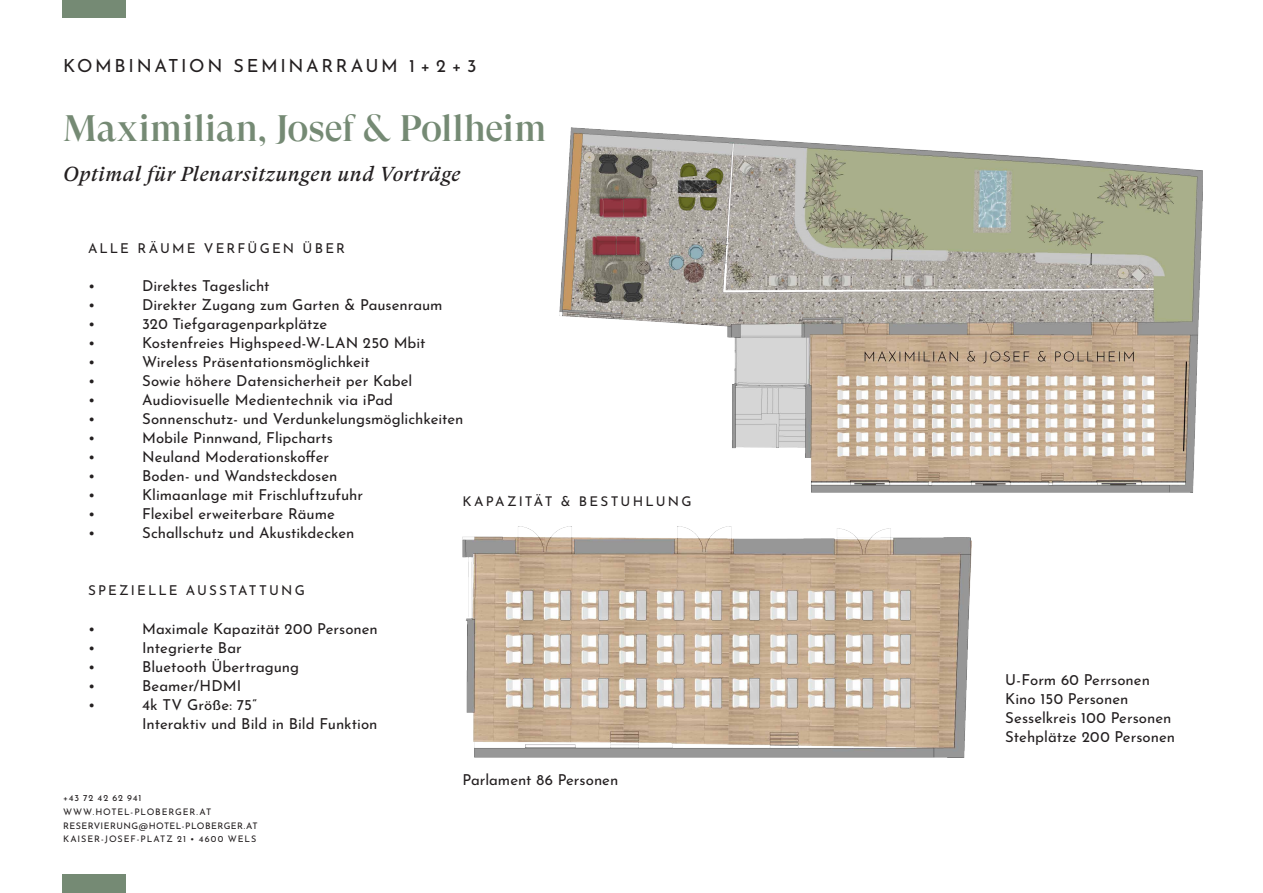
<style>
.page{position:relative;width:1263px;height:893px;background:#fff}
.page>*{position:absolute;margin:0;border:0;box-sizing:border-box;transform-origin:0 0}
.t1{font:500 37.5px "GT Super Display";color:#758a74}
.t2{font:italic 20.25px "GT Super Text";letter-spacing:.02em;color:#231f20}
.t3{font:18px "Josefin Sans";letter-spacing:.15em;color:#231f20}
.t4{font:15px/19px "Josefin Sans";color:#231f20}
.t5{font:13.5px "Josefin Sans";letter-spacing:.155em;color:#231f20}
.t6{font:13.35px "Josefin Sans";letter-spacing:.165em;color:#231f20}
.t7{font:9px/13.6px "Josefin Sans";letter-spacing:.09em;color:#231f20}
</style>
<div class="page">
<img style="left:559px;top:127px;width:644px;height:366px">
<img style="left:463px;top:527px;width:509px;height:230px">
<div style="left:62px;top:0;width:64px;height:18px;background:#758a74"></div>
<div style="left:62px;top:875px;width:64px;height:18px;background:#758a74"></div>
<p class="t3" style="left:63px;top:52px;width:415px">KOMBINATION SEMINARRAUM 1 + 2 + 3</p>
<h1 class="t1" style="left:63px;top:109px;width:485px">Maximilian, Josef &amp; Pollheim</h1>
<h2 class="t2" style="left:63px;top:162px;width:399px">Optimal für Plenarsitzungen und Vorträge</h2>
<p class="t5" style="left:88px;top:238px;width:259px">ALLE RÄUME VERFÜGEN ÜBER</p>
<p class="t4" style="left:88px;top:275px;width:9px">•</p>
<p class="t4" style="left:142px;top:275px;width:129px">Direktes Tageslicht</p>
<p class="t4" style="left:88px;top:294px;width:9px">•</p>
<p class="t4" style="left:142px;top:294px;width:302px">Direkter Zugang zum Garten &amp; Pausenraum</p>
<p class="t4" style="left:88px;top:313px;width:9px">•</p>
<p class="t4" style="left:142px;top:313px;width:187px">320 Tiefgaragenparkplätze</p>
<p class="t4" style="left:88px;top:332px;width:9px">•</p>
<p class="t4" style="left:142px;top:332px;width:285px">Kostenfreies Highspeed-W-LAN 250 Mbit</p>
<p class="t4" style="left:88px;top:351px;width:9px">•</p>
<p class="t4" style="left:142px;top:351px;width:229px">Wireless Präsentationsmöglichkeit</p>
<p class="t4" style="left:88px;top:370px;width:9px">•</p>
<p class="t4" style="left:142px;top:370px;width:272px">Sowie höhere Datensicherheit per Kabel</p>
<p class="t4" style="left:88px;top:389px;width:9px">•</p>
<p class="t4" style="left:142px;top:389px;width:253px">Audiovisuelle Medientechnik via iPad</p>
<p class="t4" style="left:88px;top:408px;width:9px">•</p>
<p class="t4" style="left:142px;top:408px;width:323px">Sonnenschutz- und Verdunkelungsmöglichkeiten</p>
<p class="t4" style="left:88px;top:427px;width:9px">•</p>
<p class="t4" style="left:142px;top:427px;width:192px">Mobile Pinnwand, Flipcharts</p>
<p class="t4" style="left:88px;top:446px;width:9px">•</p>
<p class="t4" style="left:142px;top:446px;width:189px">Neuland Moderationskoffer</p>
<p class="t4" style="left:88px;top:465px;width:9px">•</p>
<p class="t4" style="left:142px;top:465px;width:197px">Boden- und Wandsteckdosen</p>
<p class="t4" style="left:88px;top:484px;width:9px">•</p>
<p class="t4" style="left:142px;top:484px;width:223px">Klimaanlage mit Frischluftzufuhr</p>
<p class="t4" style="left:88px;top:503px;width:9px">•</p>
<p class="t4" style="left:142px;top:503px;width:194px">Flexibel erweiterbare Räume</p>
<p class="t4" style="left:88px;top:522px;width:9px">•</p>
<p class="t4" style="left:142px;top:522px;width:214px">Schallschutz und Akustikdecken</p>
<p class="t6" style="left:462px;top:491px;width:231px">KAPAZITÄT &amp; BESTUHLUNG</p>
<p class="t5" style="left:88px;top:581px;width:218px">SPEZIELLE AUSSTATTUNG</p>
<p class="t4" style="left:88px;top:618px;width:9px">•</p>
<p class="t4" style="left:142px;top:618px;width:237px">Maximale Kapazität 200 Personen</p>
<p class="t4" style="left:88px;top:637px;width:9px">•</p>
<p class="t4" style="left:142px;top:637px;width:101px">Integrierte Bar</p>
<p class="t4" style="left:88px;top:656px;width:9px">•</p>
<p class="t4" style="left:142px;top:656px;width:159px">Bluetooth Übertragung</p>
<p class="t4" style="left:88px;top:675px;width:9px">•</p>
<p class="t4" style="left:142px;top:675px;width:101px">Beamer/HDMI</p>
<p class="t4" style="left:88px;top:694px;width:9px">•</p>
<p class="t4" style="left:142px;top:694px;width:237px">4k TV Größe: 75“<br>Interaktiv und Bild in Bild Funktion</p>
<p class="t7" style="left:63px;top:791px;width:196px">+43 72 42 62 941<br>WWW.HOTEL-PLOBERGER.AT<br>RESERVIERUNG@HOTEL-PLOBERGER.AT<br>KAISER-JOSEF-PLATZ 21 • 4600 WELS</p>
<p class="t4" style="left:462px;top:768px;width:157px">Parlament 86 Personen</p>
<p class="t4" style="left:1005px;top:669px;width:171px">U-Form 60 Perrsonen<br>Kino 150 Personen<br>Sesselkreis 100 Personen<br>Stehplätze 200 Personen</p>
</div>
